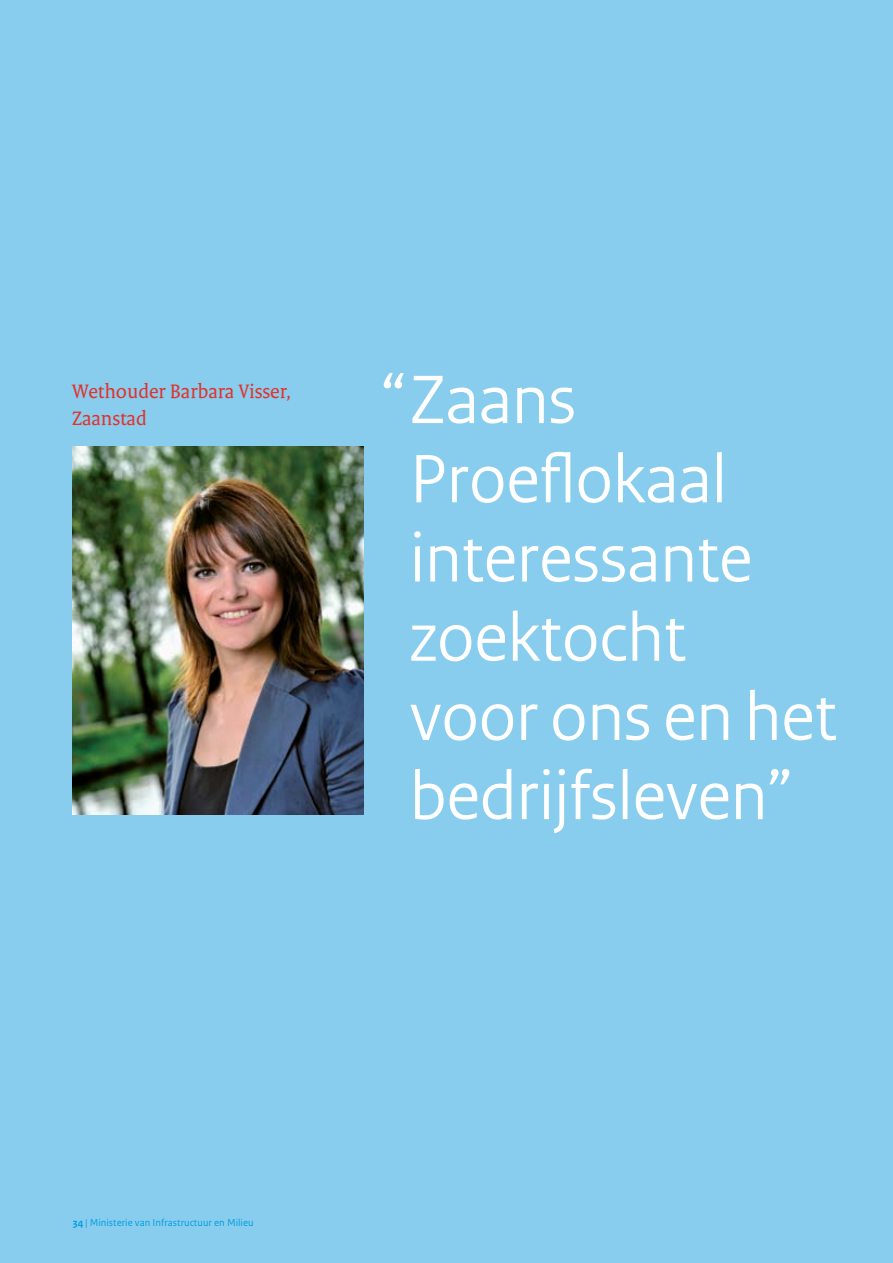
<style>
.page{position:relative;width:893px;height:1263px;background:#89cdee}
.page>*{position:absolute;margin:0;border:0;box-sizing:border-box;transform-origin:0 0}
.t1{font:72px/79.2px "Rijksoverheid Sans Heading";color:#fff}
.t2{font:21px/27px "Rijksoverheid Serif";color:#e0332b}
.t3{font:10.5px "Rijksoverheid Sans Text";color:#009ede}
.s1{font-weight:700}
</style>
<div class="page">
<img style="left:72px;top:447px;width:292px;height:367px">
<p class="t2" style="left:72px;top:377px;width:221px">Wethouder Barbara Visser,<br>Zaanstad</p>
<p class="t1" style="left:410px;top:361px;width:428px;text-indent:-30px">“Zaans<br>Proeflokaal interessante zoektocht<br>voor ons en het bedrijfsleven”</p>
<p class="t3" style="left:73px;top:1216px;width:182px"><span class="s1">34</span> | Ministerie van Infrastructuur en Milieu</p>
</div>
